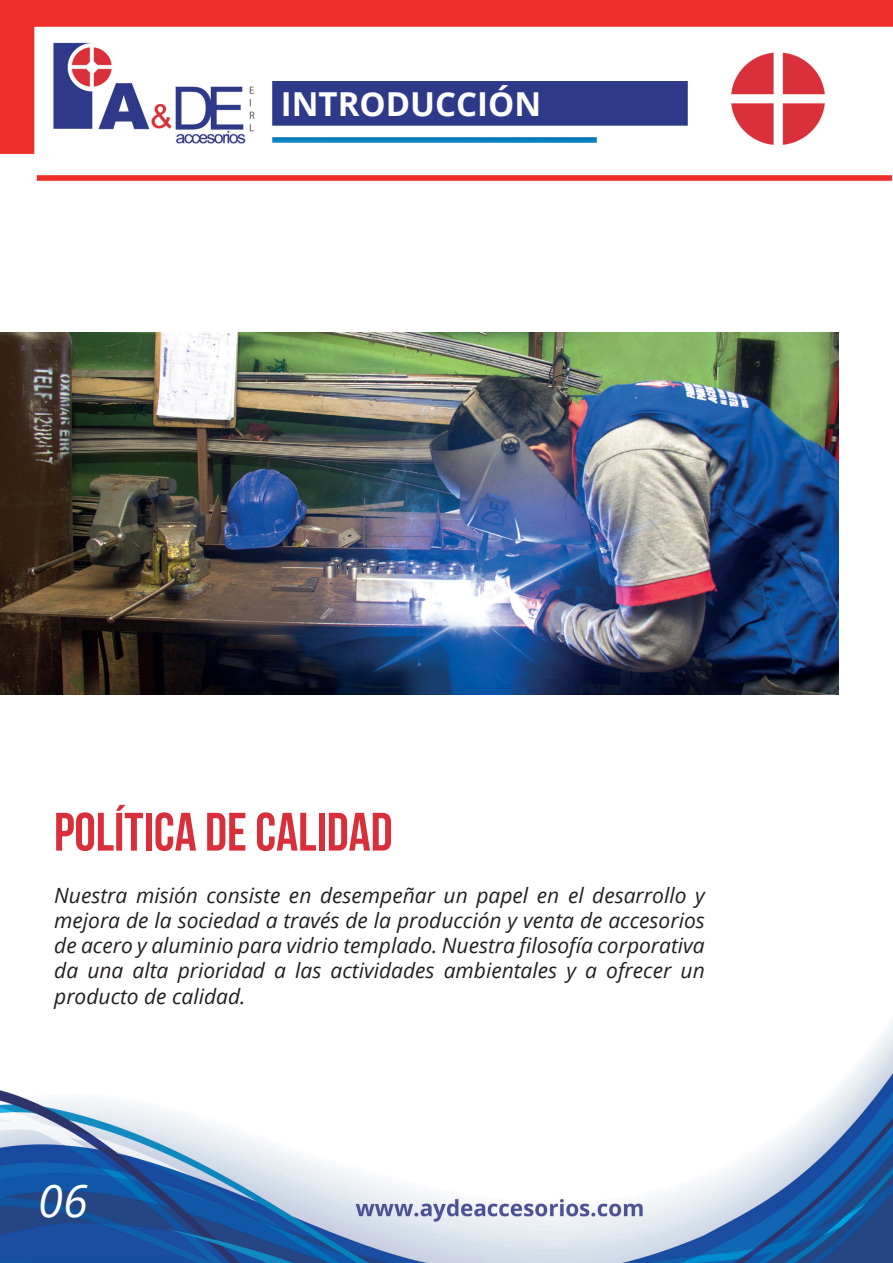
<style>
.page{position:relative;width:893px;height:1263px;background:#fff}
.page>*{position:absolute;margin:0;border:0;box-sizing:border-box;transform-origin:0 0}
.t1{font:54px "Bebas Neue";color:#d92f3b}
.t2{font:italic 45px "Open Sans";color:#fff}
.t3{font:700 33px "Open Sans";color:#fff}
.t4{font:italic 21px/25.2px "Open Sans";color:#231f20;text-align:justify}
</style>
<div class="page">
<img style="left:0;top:0;width:893px;height:1263px">
<img style="left:0;top:333px;width:839px;height:361px">
<h3 class="t3" style="left:281px;top:80px;width:262px">INTRODUCCIÓN</h3>
<h1 class="t1" style="left:54px;top:802px;width:340px">POLÍTICA DE CALIDAD</h1>
<p class="t4" style="left:54px;top:882px;width:652px">Nuestra misión consiste en desempeñar un papel en el desarrollo y mejora de la sociedad a través de la producción y venta de accesorios de acero y aluminio para vidrio templado. Nuestra filosofía corporativa da una alta prioridad a las actividades ambientales y a ofrecer un producto de calidad.</p>
<h2 class="t2" style="left:38px;top:1170px;width:51px">06</h2>
</div>
